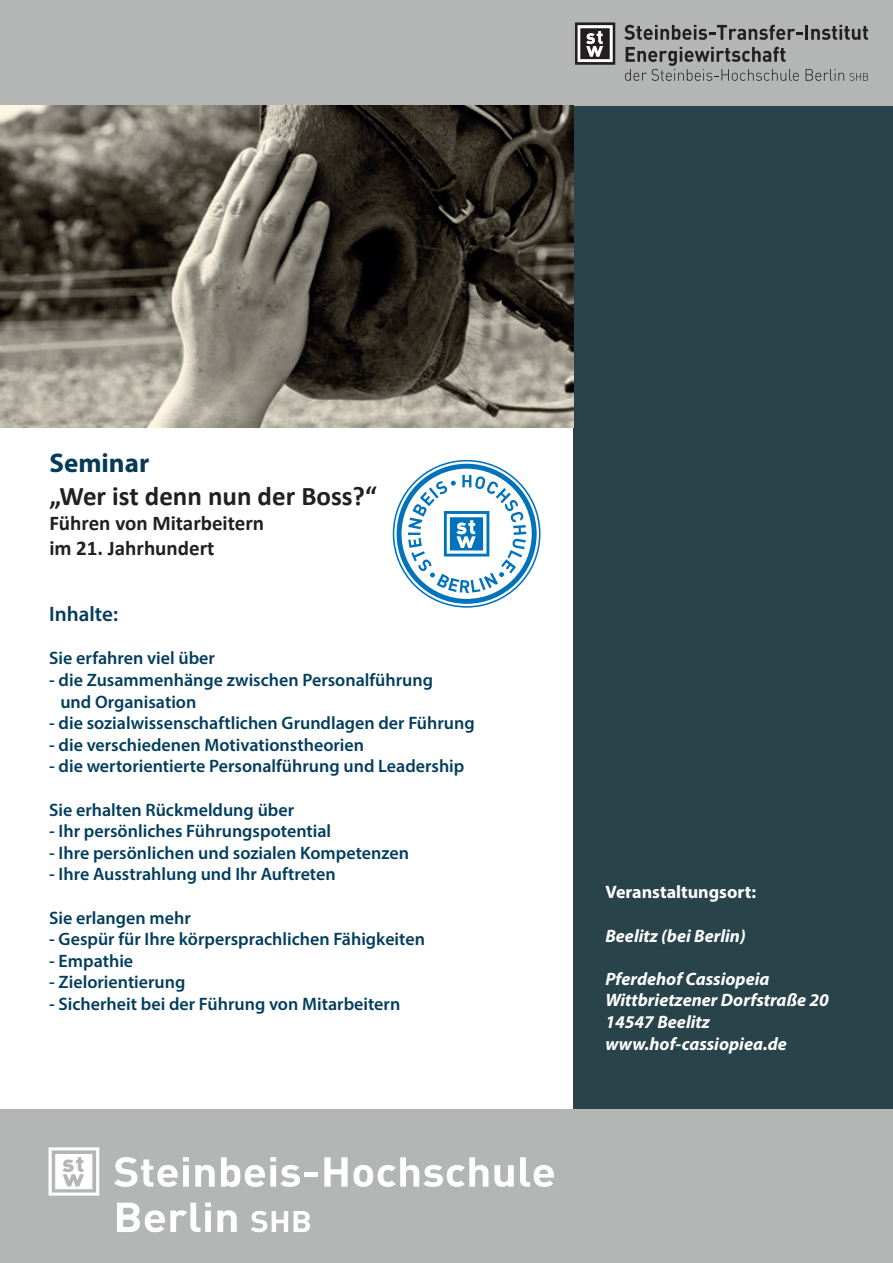
<style>
.page{position:relative;width:893px;height:1263px;background:#fff}
.page>*{position:absolute;margin:0;border:0;box-sizing:border-box;transform-origin:0 0}
.t1{font:700 27px "Calibri";color:#231f20}
.t2{font:700 27px "Myriad Pro";color:#043b59}
.t3{font:700 21px/25.2px "Calibri";color:#231f20}
.t4{font:600 21px "Myriad Pro";color:#023d5d}
.t5{font:600 18px/21.6px "Myriad Pro";color:#023d5d}
.t6{font:italic 700 18px/21.6px "Myriad Pro";color:#fff}
.t7{font:700 18px "Myriad Pro";color:#fff}
</style>
<div class="page">
<svg style="left:393px;top:460px;width:147px;height:148px"></svg>
<div style="left:574px;top:105px;width:319px;height:1004px;background:#29434a"></div>
<div style="left:0;top:0;width:893px;height:105px;background:#b3b6b5"></div>
<svg style="left:624px;top:25px;width:178px;height:15px"></svg>
<hr style="left:805px;top:25px;width:3px;height:15px;background:#231f20">
<svg style="left:811px;top:25px;width:57px;height:15px"></svg>
<svg style="left:625px;top:47px;width:174px;height:34px"></svg>
<svg style="left:805px;top:69px;width:63px;height:12px"></svg>
<svg style="left:575px;top:22px;width:40px;height:43px;background:#737171"></svg>
<div style="left:0;top:1109px;width:893px;height:154px;background:#b3b6b5"></div>
<svg style="left:49px;top:1147px;width:50px;height:48px"></svg>
<svg style="left:114px;top:1157px;width:75px;height:30px"></svg>
<svg style="left:195px;top:1165px;width:20px;height:22px"></svg>
<svg style="left:221px;top:1157px;width:79px;height:30px"></svg>
<div style="left:304px;top:1172px;width:14px;height:5px;background:#fff"></div>
<svg style="left:324px;top:1157px;width:24px;height:30px"></svg>
<svg style="left:354px;top:1157px;width:134px;height:30px"></svg>
<svg style="left:494px;top:1165px;width:20px;height:22px"></svg>
<svg style="left:520px;top:1157px;width:34px;height:30px"></svg>
<svg style="left:117px;top:1202px;width:94px;height:30px"></svg>
<svg style="left:217px;top:1210px;width:20px;height:22px"></svg>
<svg style="left:251px;top:1211px;width:37px;height:21px"></svg>
<svg style="left:294px;top:1211px;width:16px;height:21px"></svg>
<img style="left:1px;top:105px;width:573px;height:323px">
<h1 class="t2" style="left:49px;top:446px;width:101px">Seminar</h1>
<h1 class="t1" style="left:49px;top:479px;width:329px">„Wer ist denn nun der Boss?“</h1>
<p class="t3" style="left:49px;top:510px;width:216px">Führen von Mitarbeitern im 21. Jahrhundert</p>
<p class="t4" style="left:49px;top:601px;width:70px">Inhalte:</p>
<p class="t5" style="left:49px;top:647px;width:167px">Sie erfahren viel über</p>
<p class="t5" style="left:60px;top:669px;width:374px;text-indent:-11px">- die Zusammenhänge zwischen Personalführung und Organisation</p>
<p class="t5" style="left:49px;top:712px;width:427px">- die sozialwissenschaftlichen Grundlagen der Führung</p>
<p class="t5" style="left:49px;top:733px;width:316px">- die verschiedenen Motivationstheorien</p>
<p class="t5" style="left:49px;top:755px;width:417px">- die wertorientierte Personalführung und Leadership</p>
<p class="t5" style="left:49px;top:798px;width:246px">Sie erhalten Rückmeldung über</p>
<p class="t5" style="left:49px;top:820px;width:283px">- Ihr persönliches Führungspotential</p>
<p class="t5" style="left:49px;top:841px;width:361px">- Ihre persönlichen und sozialen Kompetenzen</p>
<p class="t5" style="left:49px;top:863px;width:288px">- Ihre Ausstrahlung und Ihr Auftreten</p>
<p class="t5" style="left:49px;top:906px;width:143px">Sie erlangen mehr</p>
<p class="t5" style="left:49px;top:928px;width:377px">- Gespür für Ihre körpersprachlichen Fähigkeiten</p>
<p class="t5" style="left:49px;top:949px;width:86px">- Empathie</p>
<p class="t5" style="left:49px;top:971px;width:138px">- Zielorientierung</p>
<p class="t5" style="left:49px;top:993px;width:353px">- Sicherheit bei der Führung von Mitarbeitern</p>
<p class="t7" style="left:605px;top:880px;width:152px">Veranstaltungsort:</p>
<p class="t6" style="left:605px;top:924px;width:142px">Beelitz (bei Berlin)</p>
<p class="t6" style="left:605px;top:967px;width:225px">Pferdehof Cassiopeia<br>Wittbrietzener Dorfstraße 20<br>14547 Beelitz www.hof-cassiopiea.de</p>
</div>
